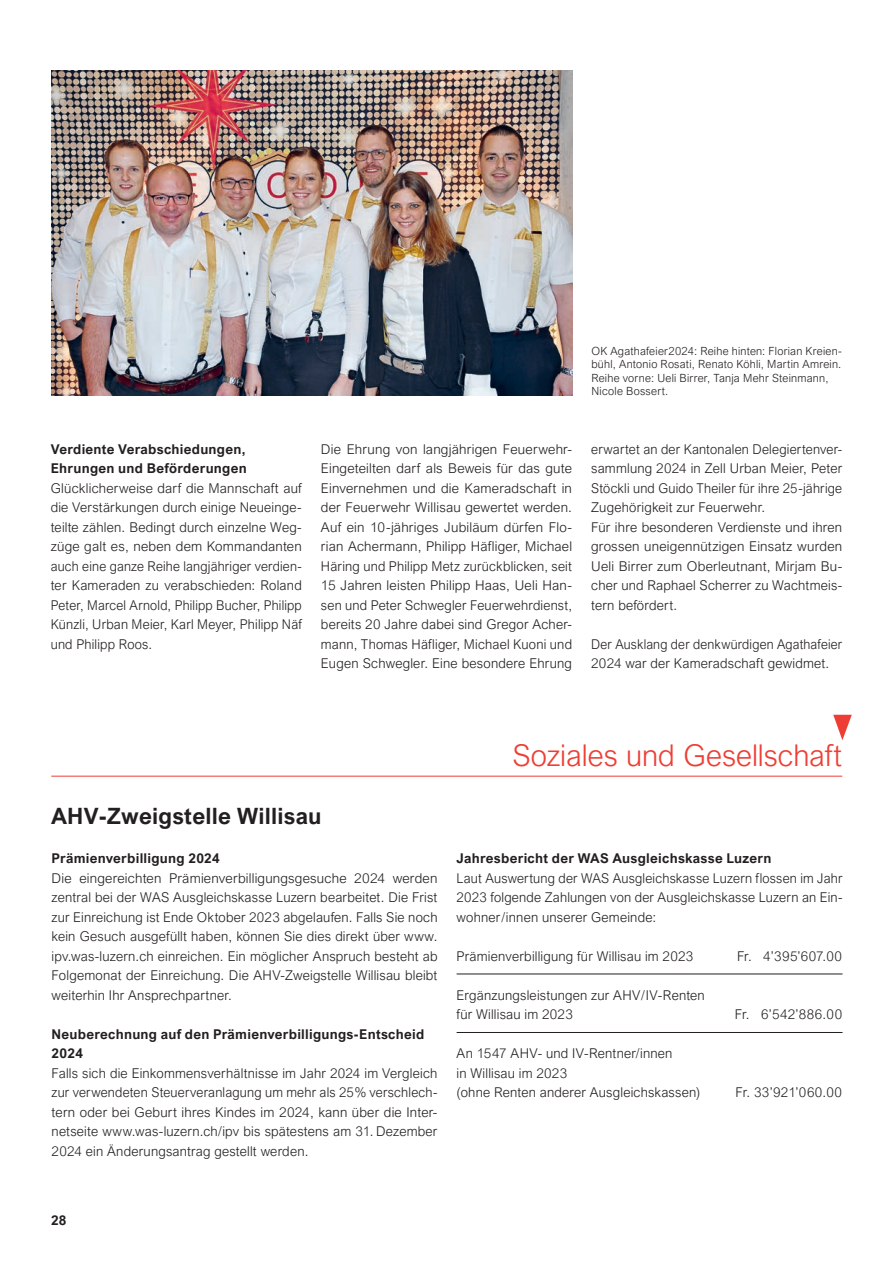
<style>
.page{position:relative;width:893px;height:1263px;background:#fff}
.page>*{position:absolute;margin:0;border:0;box-sizing:border-box;transform-origin:0 0}
.t1{font:300 30px "Arial Nova";color:#ee3e34}
.t2{font:700 22.5px "Arial Nova";letter-spacing:.01em;color:#231f20}
.t3{font:300 13.5px/19.5px "Arial Nova";letter-spacing:.015em;color:#231f20;text-align:justify}
.t4{font:700 13.5px/19.5px "Arial Nova";letter-spacing:.02em;color:#231f20}
.t5{font:300 13.5px/19.5px "Arial Nova";letter-spacing:.015em;color:#231f20;scale:.96 1}
.t6{font:300 13.5px "Arial Nova";letter-spacing:.035em;color:#231f20}
.t7{font:300 11.25px/13.5px "Arial Nova";letter-spacing:.025em;color:#231f20}
</style>
<div class="page">
<hr style="left:457px;top:974px;width:385px;height:1px;background:#231f20">
<hr style="left:457px;top:1032px;width:385px;height:1px;background:#231f20">
<hr style="left:51px;top:776px;width:791px;height:1px;background:#ee3e34">
<svg style="left:833px;top:715px;width:19px;height:25px"></svg>
<img style="left:51px;top:70px;width:521px;height:325px">
<p class="t7" style="left:591px;top:344px;width:252px">OK Agathafeier2024: Reihe hinten: Florian Kreien&shy;bühl, Antonio Rosati, Renato Köhli, Martin Amrein.<br>Reihe vorne: Ueli Birrer, Tanja Mehr Steinmann, Nicole Bossert.</p>
<p class="t4" style="left:51px;top:439px;width:198px">Verdiente Verabschiedungen,<br>Ehrungen und Beförderungen</p>
<p class="t3" style="left:51px;top:478px;width:253px">Glücklicherweise darf die Mannschaft auf die Verstärkungen durch einige Neueinge&shy;teilte zählen. Bedingt durch einzelne Weg&shy;züge galt es, neben dem Kommandanten auch eine ganze Reihe langjähriger verdien&shy;ter Kameraden zu verabschieden: Roland Peter, Marcel Arnold, Philipp Bucher, Philipp Künzli, Urban Meier, Karl Meyer, Philipp Näf und Philipp Roos.</p>
<p class="t3" style="left:321px;top:439px;width:253px">Die Ehrung von langjährigen Feuerwehr-Eingeteilten darf als Beweis für das gute Einvernehmen und die Kameradschaft in der Feuerwehr Willisau gewertet werden.<br>Auf ein 10-jähriges Jubiläum dürfen Flo&shy;rian Achermann, Philipp Häfliger, Michael Häring und Philipp Metz zurückblicken, seit 15 Jahren leisten Philipp Haas, Ueli Han&shy;sen und Peter Schwegler Feuerwehrdienst, bereits 20 Jahre dabei sind Gregor Acher&shy;mann, Thomas Häfliger, Michael Kuoni und Eugen Schwegler. Eine besondere Ehrung</p>
<p class="t3" style="left:591px;top:439px;width:253px;text-align:left">erwartet an der Kantonalen Delegiertenver&shy;sammlung 2024 in Zell Urban Meier, Peter Stöckli und Guido Theiler für ihre 25-jährige Zugehörigkeit zur Feuerwehr.<br>Für ihre besonderen Verdienste und ihren grossen uneigennützigen Einsatz wurden Ueli Birrer zum Oberleutnant, Mirjam Bu&shy;cher und Raphael Scherrer zu Wachtmeis&shy;tern befördert.</p>
<p class="t5" style="left:591px;top:634px;width:263px">Der Ausklang der denkwürdigen Agathafeier<br>2024 war der Kameradschaft gewidmet.</p>
<h1 class="t1" style="left:512px;top:738px;width:331px">Soziales und Gesellschaft</h1>
<h2 class="t2" style="left:51px;top:803px;width:272px">AHV-Zweigstelle Willisau</h2>
<p class="t4" style="left:52px;top:849px;width:170px">Prämienverbilligung 2024</p>
<p class="t3" style="left:52px;top:868px;width:387px">Die eingereichten Prämienverbilligungsgesuche 2024 werden zentral bei der WAS Ausgleichskasse Luzern bearbeitet. Die Frist zur Einreichung ist Ende Oktober 2023 abgelaufen. Falls Sie noch kein Gesuch ausgefüllt haben, können Sie dies direkt über www. ipv.was-luzern.ch einreichen. Ein möglicher Anspruch besteht ab Folgemonat der Einreichung. Die AHV-Zweigstelle Willisau bleibt weiterhin Ihr Ansprechpartner.</p>
<p class="t4" style="left:52px;top:1024px;width:374px">Neuberechnung auf den Prämienverbilligungs-Entscheid<br>2024</p>
<p class="t3" style="left:52px;top:1063px;width:387px">Falls sich die Einkommensverhältnisse im Jahr 2024 im Vergleich zur verwendeten Steuerveranlagung um mehr als 25% verschlech&shy;tern oder bei Geburt ihres Kindes im 2024, kann über die Inter&shy;netseite www.was-luzern.ch/ipv bis spätestens am 31. Dezember 2024 ein Änderungsantrag gestellt werden.</p>
<p class="t4" style="left:457px;top:849px;width:316px">Jahresbericht der WAS Ausgleichskasse Luzern</p>
<p class="t3" style="left:457px;top:868px;width:387px">Laut Auswertung der WAS Ausgleichskasse Luzern flossen im Jahr 2023 folgende Zahlungen von der Ausgleichskasse Luzern an Ein&shy;wohner/innen unserer Gemeinde:</p>
<p class="t3" style="left:457px;top:946px;width:238px">Prämienverbilligung für Willisau im 2023</p>
<p class="t3" style="left:737px;top:946px;width:107px">Fr. 4’395’607.00</p>
<p class="t3" style="left:457px;top:985px;width:250px">Ergänzungsleistungen zur AHV/IV-Renten für Willisau im 2023</p>
<p class="t6" style="left:735px;top:1007px;width:109px">Fr. 6’542’886.00</p>
<p class="t3" style="left:457px;top:1044px;width:245px;text-align:left">An 1547 AHV- und IV-Rentner/innen<br>in Willisau im 2023<br>(ohne Renten anderer Ausgleichskassen)</p>
<p class="t3" style="left:735px;top:1083px;width:108px">Fr. 33’921’060.00</p>
<p class="t4" style="left:51px;top:1210px;width:17px">28</p>
</div>
